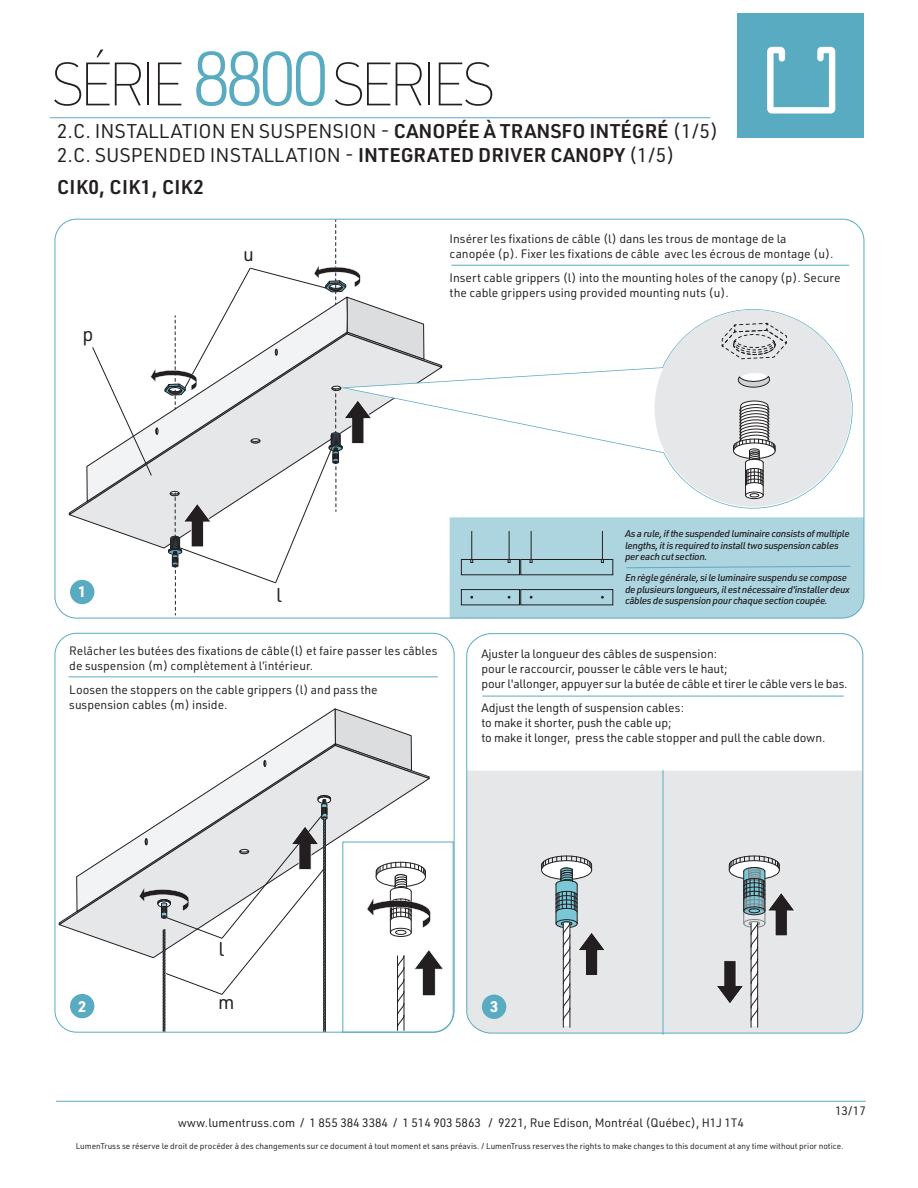
<style>
.page{position:relative;width:918px;height:1188px;background:#fff}
.page>*{position:absolute;margin:0;border:0;box-sizing:border-box;transform-origin:0 0}
.t1{font:100 60px "URWDIN";letter-spacing:-.1em;color:#231f20}
.t2{font:19.5px/24px "URWDIN";color:#231f20}
.t3{font:600 19.5px "URWDIN";letter-spacing:.02em;color:#231f20}
.t4{font:700 15px "URWDIN";color:#fff}
.t5{font:12px/15px "URWDIN";color:#231f20}
.t6{font:italic 500 9.75px/11.7px "URWDIN";letter-spacing:-.035em;color:#231f20}
.t7{font:8.25px "URWDIN";color:#231f20}
.s1{font-weight:300;font-size:75px;color:#59abc2}
.s2{font-weight:600}
</style>
<div class="page">
<svg style="left:336px;top:708px;width:76px;height:37px"></svg>
<svg style="left:58px;top:745px;width:372px;height:209px"></svg>
<svg style="left:76px;top:708px;width:260px;height:204px"></svg>
<svg style="left:139px;top:795px;width:192px;height:236px"></svg>
<hr style="left:56px;top:1101px;width:810px;height:1px;background:#59abc2">
<svg style="left:68px;top:466px;width:24px;height:58px"></svg>
<hr style="left:69px;top:677px;width:369px;height:1px;background:#59abc2">
<hr style="left:451px;top:265px;width:398px;height:1px;background:#59abc2">
<div style="left:70px;top:580px;width:24px;height:24px;background:#59abc2;border-radius:50%"></div>
<div style="left:70px;top:994px;width:24px;height:24px;background:#59abc2;border-radius:50%"></div>
<svg style="left:92px;top:220px;width:290px;height:395px"></svg>
<svg style="left:340px;top:309px;width:513px;height:200px"></svg>
<svg style="left:655px;top:310px;width:196px;height:197px"></svg>
<div style="left:738px;top:14px;width:126px;height:124px;background:#59abc2"></div>
<svg style="left:767px;top:47px;width:68px;height:67px"></svg>
<svg style="left:342px;top:842px;width:112px;height:191px"></svg>
<svg style="left:466px;top:633px;width:398px;height:401px"></svg>
<svg style="left:715px;top:855px;width:81px;height:165px"></svg>
<div style="left:563px;top:923px;width:7px;height:103px;background:#fff"></div>
<hr style="left:563px;top:923px;width:1px;height:105px;background:#231f20">
<hr style="left:570px;top:923px;width:1px;height:105px;background:#231f20">
<svg style="left:541px;top:855px;width:65px;height:165px"></svg>
<hr style="left:663px;top:770px;width:1px;height:265px;background:#59abc2">
<hr style="left:50px;top:117px;width:660px;height:1px;background:#59abc2">
<div style="left:450px;top:517px;width:414px;height:101px;background:#acd5e0"></div>
<h1 class="t1" style="left:50px;top:45px;width:448px">SÉRIE <span class="s1">8800</span> SERIES</h1>
<h2 class="t2" style="left:57px;top:119px;width:663px">2.C. INSTALLATION EN SUSPENSION - <span class="s2">CANOPÉE À TRANSFO INTÉGRÉ</span> (1/5)<br>2.C. SUSPENDED INSTALLATION - <span class="s2">INTEGRATED DRIVER CANOPY</span> (1/5)</h2>
<h2 class="t3" style="left:57px;top:174px;width:148px">CIK0, CIK1, CIK2</h2>
<h2 class="t2" style="left:83px;top:321px;width:13px">p</h2>
<h2 class="t2" style="left:243px;top:242px;width:12px">u</h2>
<p class="t5" style="left:450px;top:231px;width:386px">Insérer les fixations de câble (l) dans les trous de montage de la canopée (p). Fixer les fixations de câble avec les écrous de montage (u).</p>
<p class="t5" style="left:450px;top:270px;width:392px">Insert cable grippers (l) into the mounting holes of the canopy (p). Secure the cable grippers using provided mounting nuts (u).</p>
<p class="t4" style="left:78px;top:582px;width:10px">1</p>
<h2 class="t2" style="left:276px;top:582px;width:7px">l</h2>
<p class="t5" style="left:69px;top:643px;width:370px">Relâcher les butées des fixations de câble(l) et faire passer les câbles de suspension (m) complètement à l’intérieur.</p>
<p class="t5" style="left:69px;top:682px;width:310px">Loosen the stoppers on the cable grippers (l) and pass the suspension cables (m) inside.</p>
<p class="t6" style="left:625px;top:527px;width:226px">As a rule, if the suspended luminaire consists of multiple lengths, it is required to install two suspension cables per each cut section.</p>
<p class="t6" style="left:625px;top:571px;width:226px">En règle générale, si le luminaire suspendu se compose de plusieurs longueurs, il est nécessaire d'installer deux câbles de suspension pour chaque section coupée.</p>
<p class="t5" style="left:481px;top:646px;width:368px">Ajuster la longueur des câbles de suspension:<br>pour le raccourcir, pousser le câble vers le haut;<br>pour l'allonger, appuyer sur la butée de câble et tirer le câble vers le bas.</p>
<p class="t5" style="left:481px;top:700px;width:345px">Adjust the length of suspension cables:<br>to make it shorter, push the cable up;<br>to make it longer, press the cable stopper and pull the cable down.</p>
<p class="t4" style="left:78px;top:996px;width:10px">2</p>
<h2 class="t2" style="left:219px;top:937px;width:7px">l</h2>
<h2 class="t2" style="left:218px;top:990px;width:18px">m</h2>
<p class="t4" style="left:490px;top:997px;width:10px">3</p>
<p class="t5" style="left:835px;top:1103px;width:32px">13/17</p>
<p class="t5" style="left:178px;top:1115px;width:568px">www.lumentruss.com / 1 855 384 3384 / 1 514 903 5863 / 9221, Rue Edison, Montréal (Québec), H1J 1T4</p>
<p class="t7" style="left:76px;top:1141px;width:769px">LumenTruss se réserve le droit de procéder à des changements sur ce document à tout moment et sans préavis. / LumenTruss reserves the rights to make changes to this document at any time without prior notice.</p>
</div>
